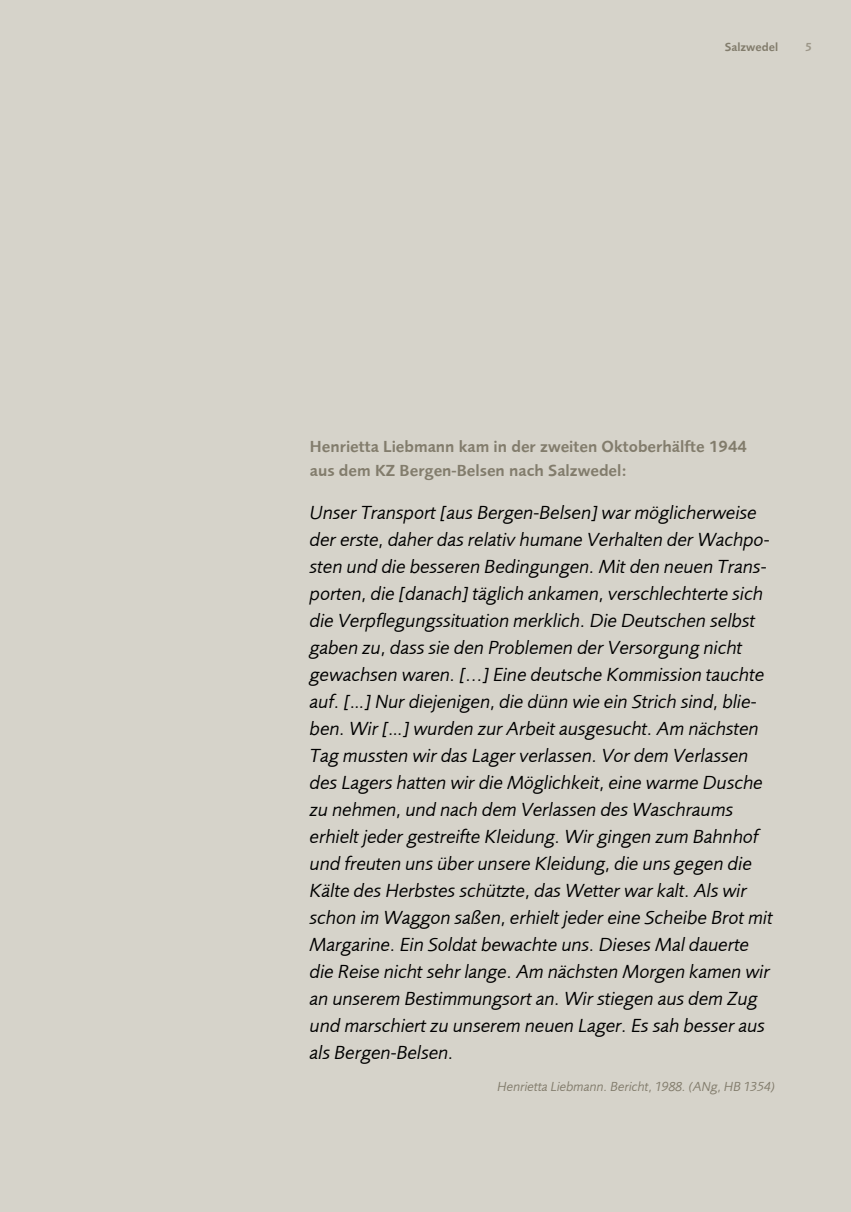
<style>
.page{position:relative;width:851px;height:1212px;background:#fff}
.page>*{position:absolute;margin:0;border:0;box-sizing:border-box;transform-origin:0 0}
.t1{font:italic 19.5px/27px "Foundry Sans";color:#000}
.t2{font:16.5px/24px "Foundry Sans Demi";color:#827c6c}
.t3{font:italic 13.5px "Foundry Sans";color:#827c6c}
.t4{font:12px "Foundry Sans Demi";color:#827c6c}
.t5{font:12px "Foundry Sans Demi CE";color:#9d9789}
</style>
<div class="page">
<div style="left:4px;top:0;width:846px;height:1212px;background:#d6d3ca"></div>
<hr style="left:0;top:0;width:4px;height:1212px;background:#d6d3ca">
<p class="t4" style="left:724px;top:40px;width:55px">Salzwedel</p>
<p class="t5" style="left:805px;top:40px;width:8px">5</p>
<p class="t2" style="left:310px;top:435px;width:438px">Henrietta Liebmann kam in der zweiten Oktoberhälfte 1944 aus dem KZ Bergen-Belsen nach Salzwedel:</p>
<p class="t1" style="left:310px;top:499px;width:464px">Unser Transport [aus Bergen-Belsen] war möglicherweise der erste, daher das relativ humane Verhalten der Wachpo&shy;sten und die besseren Bedingungen. Mit den neuen Trans&shy;porten, die [danach] täglich ankamen, verschlechterte sich die Verpflegungssituation merklich. Die Deutschen selbst gaben zu, dass sie den Problemen der Versorgung nicht gewachsen waren. [...] Eine deutsche Kommission tauchte auf. […] Nur diejenigen, die dünn wie ein Strich sind, blie&shy;ben. Wir […] wurden zur Arbeit ausgesucht. Am nächsten Tag mussten wir das Lager verlassen. Vor dem Verlassen des Lagers hatten wir die Möglichkeit, eine warme Dusche zu nehmen, und nach dem Verlassen des Waschraums erhielt jeder gestreifte Kleidung. Wir gingen zum Bahnhof und freuten uns über unsere Kleidung, die uns gegen die Kälte des Herbstes schützte, das Wetter war kalt. Als wir schon im Waggon saßen, erhielt jeder eine Scheibe Brot mit Margarine. Ein Soldat bewachte uns. Dieses Mal dauerte die Reise nicht sehr lange. Am nächsten Morgen kamen wir an unserem Bestimmungsort an. Wir stiegen aus dem Zug und marschiert zu unserem neuen Lager. Es sah besser aus als Bergen-Belsen.</p>
<p class="t3" style="left:497px;top:1079px;width:279px">Henrietta Liebmann. Bericht, 1988. (ANg, HB 1354)</p>
</div>
